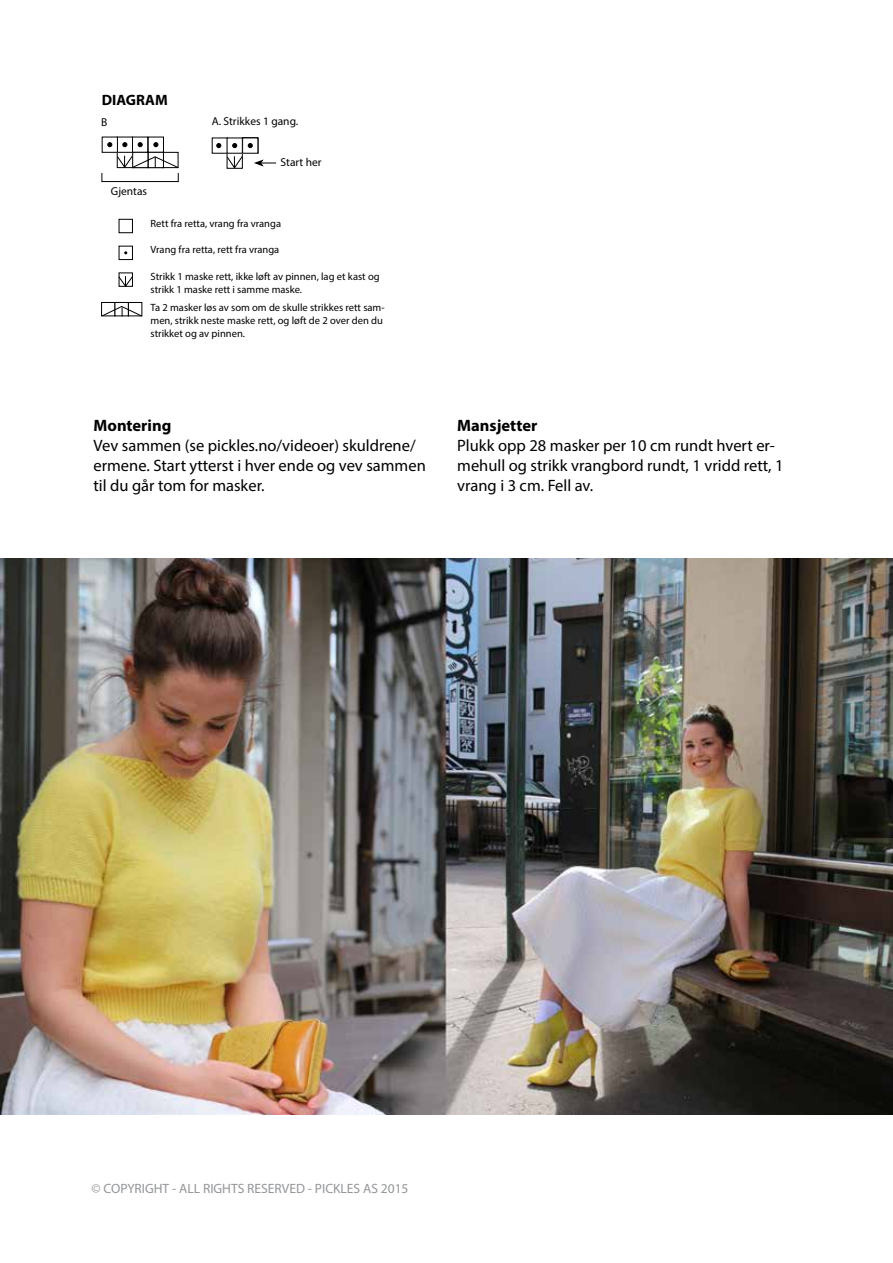
<style>
.page{position:relative;width:893px;height:1263px;background:#fff}
.page>*{position:absolute;margin:0;border:0;box-sizing:border-box;transform-origin:0 0}
.t1{font:16.5px/19.8px "Myriad Pro";color:#000}
.t2{font:700 16.5px "Myriad Pro";color:#000}
.t3{font:700 15px "Myriad Pro";color:#000}
.t4{font:13.5px "Myriad Pro";color:#939598}
.t5{font:11.4px "Myriad Pro";color:#000}
.t6{font:10.5px/12.6px "Myriad Pro";color:#000}
</style>
<div class="page">
<img style="left:1px;top:559px;width:892px;height:556px">
<div style="left:117px;top:137px;width:16px;height:16px;border:1px solid #000"></div>
<div style="left:102px;top:137px;width:16px;height:16px;border:1px solid #000"></div>
<div style="left:132px;top:137px;width:16px;height:16px;border:1px solid #000"></div>
<div style="left:148px;top:137px;width:16px;height:16px;border:1px solid #000"></div>
<svg style="left:226px;top:155px;width:17px;height:14px"></svg>
<svg style="left:122px;top:142px;width:5px;height:5px"></svg>
<svg style="left:107px;top:142px;width:5px;height:5px"></svg>
<svg style="left:153px;top:142px;width:5px;height:5px"></svg>
<svg style="left:138px;top:142px;width:5px;height:5px"></svg>
<svg style="left:232px;top:143px;width:5px;height:5px"></svg>
<svg style="left:216px;top:143px;width:5px;height:5px"></svg>
<div style="left:242px;top:137px;width:16px;height:17px;border:1px solid #000"></div>
<svg style="left:248px;top:143px;width:5px;height:5px"></svg>
<div style="left:162px;top:152px;width:17px;height:16px;border:1px solid #000"></div>
<div style="left:148px;top:152px;width:16px;height:16px;border:1px solid #000"></div>
<div style="left:132px;top:152px;width:16px;height:16px;border:1px solid #000"></div>
<svg style="left:116px;top:155px;width:63px;height:14px"></svg>
<svg style="left:254px;top:159px;width:22px;height:8px"></svg>
<div style="left:101px;top:172px;width:78px;height:10px;border:1px solid #000"></div>
<div style="left:119px;top:219px;width:14px;height:14px;border:1px solid #000"></div>
<div style="left:119px;top:246px;width:14px;height:14px;border:1px solid #000"></div>
<svg style="left:118px;top:275px;width:15px;height:12px"></svg>
<div style="left:101px;top:302px;width:14px;height:14px;border:1px solid #000"></div>
<div style="left:114px;top:302px;width:15px;height:14px;border:1px solid #000"></div>
<div style="left:128px;top:302px;width:14px;height:14px;border:1px solid #000"></div>
<svg style="left:101px;top:305px;width:42px;height:12px"></svg>
<h2 class="t3" style="left:102px;top:90px;width:67px">DIAGRAM</h2>
<p class="t5" style="left:101px;top:115px;width:8px">B</p>
<p class="t5" style="left:212px;top:114px;width:88px">A. Strikkes 1 gang.</p>
<p class="t5" style="left:111px;top:185px;width:38px">Gjentas</p>
<p class="t5" style="left:281px;top:155px;width:43px">Start her</p>
<p class="t6" style="left:151px;top:217px;width:132px">Rett fra retta, vrang fra vranga</p>
<p class="t6" style="left:151px;top:243px;width:130px">Vrang fra retta, rett fra vranga</p>
<p class="t6" style="left:151px;top:270px;width:231px">Strikk 1 maske rett, ikke løft av pinnen, lag et kast og strikk 1 maske rett i samme maske.</p>
<p class="t6" style="left:151px;top:301px;width:236px">Ta 2 masker løs av som om de skulle strikkes rett sam&shy;men, strikk neste maske rett, og løft de 2 over den du strikket og av pinnen.</p>
<h1 class="t2" style="left:93px;top:415px;width:79px">Montering</h1>
<h1 class="t1" style="left:93px;top:435px;width:334px">Vev sammen (se pickles.no/videoer) skuldrene/ ermene. Start ytterst i hver ende og vev sammen til du går tom for masker.</h1>
<h1 class="t2" style="left:457px;top:415px;width:82px">Mansjetter</h1>
<h1 class="t1" style="left:457px;top:435px;width:328px">Plukk opp 28 masker per 10 cm rundt hvert er&shy;mehull og strikk vrangbord rundt, 1 vridd rett, 1 vrang i 3 cm. Fell av.</h1>
<p class="t4" style="left:92px;top:1180px;width:319px">© COPYRIGHT - ALL RIGHTS RESERVED - PICKLES AS 2015</p>
</div>
